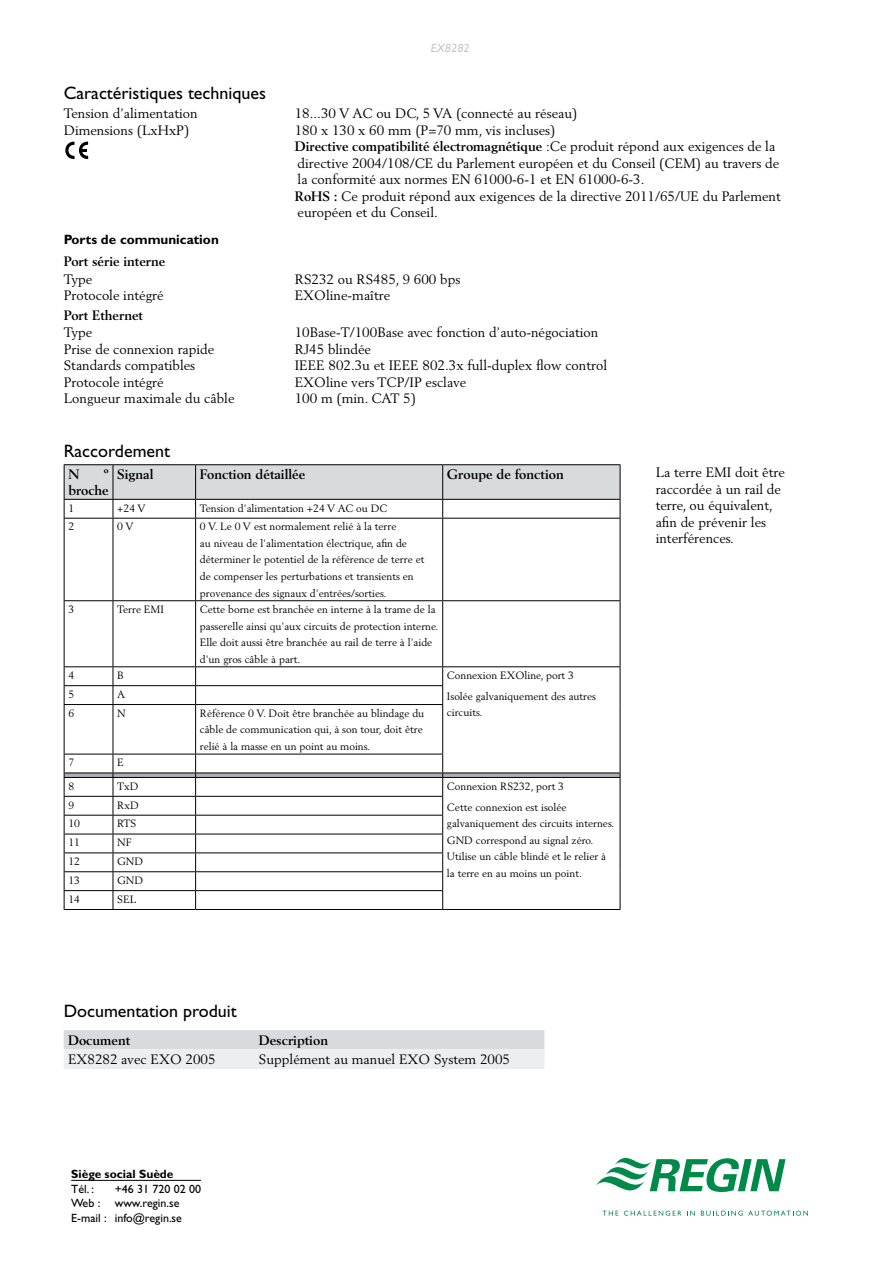
<style>
.page{position:relative;width:893px;height:1263px;background:#fff}
.page>*{position:absolute;margin:0;border:0;box-sizing:border-box;transform-origin:0 0}
.H_gill_mid{font:18px "Gill Sans";color:#000}
.body_2_tab{font:13.5px/16.5px "Berling";color:#000}
.H_berling_small_bold{font:700 13.5px/15.8px "Berling";color:#000;text-align:right}
.body{font:13.5px "Berling";color:#000}
.H_gill_bold_small{font:700 13.5px "Gill Sans";color:#000}
.t1{font:12px/14.4px "Gill Sans";color:#000}
.t2{font:700 12px "Gill Sans";color:#000}
.t3{font:italic 12px "Gill Sans";color:#c3c5c8}
.body-2{font:10.5px/16.5px "Berling";color:#000}
.s1{font-weight:700}
</style>
<div class="page">
<svg style="left:596px;top:1158px;width:190px;height:34px"></svg>
<svg style="left:602px;top:1211px;width:16px;height:4px"></svg>
<svg style="left:624px;top:1210px;width:57px;height:6px"></svg>
<svg style="left:687px;top:1211px;width:8px;height:4px"></svg>
<svg style="left:701px;top:1210px;width:107px;height:6px"></svg>
<hr style="left:71px;top:1180px;width:130px;height:1px;background:#000">
<svg style="left:64px;top:1030px;width:480px;height:39px;background:#e2e4e5"></svg>
<hr style="left:443px;top:909px;width:177px;height:1px;background:#000">
<hr style="left:64px;top:464px;width:49px;height:1px;background:#000">
<hr style="left:113px;top:464px;width:83px;height:1px;background:#000">
<hr style="left:196px;top:464px;width:247px;height:1px;background:#000">
<hr style="left:443px;top:464px;width:177px;height:1px;background:#000">
<svg style="left:64px;top:465px;width:557px;height:53px"></svg>
<hr style="left:64px;top:518px;width:49px;height:1px;background:#000">
<hr style="left:64px;top:518px;width:1px;height:82px;background:#000">
<hr style="left:113px;top:518px;width:83px;height:1px;background:#000">
<hr style="left:113px;top:518px;width:1px;height:82px;background:#000">
<hr style="left:196px;top:518px;width:247px;height:1px;background:#000">
<hr style="left:195px;top:518px;width:1px;height:82px;background:#000">
<hr style="left:443px;top:518px;width:177px;height:1px;background:#000">
<hr style="left:442px;top:518px;width:1px;height:82px;background:#000">
<hr style="left:620px;top:518px;width:1px;height:82px;background:#000">
<hr style="left:64px;top:600px;width:49px;height:1px;background:#000">
<hr style="left:64px;top:601px;width:1px;height:65px;background:#000">
<hr style="left:113px;top:600px;width:83px;height:1px;background:#000">
<hr style="left:113px;top:601px;width:1px;height:65px;background:#000">
<hr style="left:196px;top:600px;width:247px;height:1px;background:#000">
<hr style="left:195px;top:601px;width:1px;height:65px;background:#000">
<hr style="left:443px;top:600px;width:177px;height:1px;background:#000">
<hr style="left:442px;top:601px;width:1px;height:65px;background:#000">
<hr style="left:620px;top:601px;width:1px;height:65px;background:#000">
<hr style="left:64px;top:666px;width:49px;height:1px;background:#000">
<hr style="left:113px;top:666px;width:83px;height:1px;background:#000">
<hr style="left:196px;top:666px;width:247px;height:1px;background:#000">
<hr style="left:443px;top:666px;width:177px;height:1px;background:#000">
<hr style="left:64px;top:685px;width:49px;height:1px;background:#000">
<svg style="left:64px;top:667px;width:1px;height:37px"></svg>
<hr style="left:113px;top:685px;width:83px;height:1px;background:#000">
<svg style="left:113px;top:667px;width:1px;height:37px"></svg>
<hr style="left:196px;top:685px;width:247px;height:1px;background:#000">
<svg style="left:195px;top:667px;width:1px;height:37px"></svg>
<svg style="left:442px;top:667px;width:1px;height:37px"></svg>
<svg style="left:620px;top:667px;width:1px;height:37px"></svg>
<hr style="left:64px;top:704px;width:49px;height:1px;background:#000">
<hr style="left:64px;top:705px;width:1px;height:49px;background:#000">
<hr style="left:113px;top:704px;width:83px;height:1px;background:#000">
<hr style="left:113px;top:705px;width:1px;height:49px;background:#000">
<hr style="left:196px;top:704px;width:247px;height:1px;background:#000">
<hr style="left:195px;top:705px;width:1px;height:49px;background:#000">
<hr style="left:442px;top:705px;width:1px;height:49px;background:#000">
<hr style="left:620px;top:704px;width:1px;height:50px;background:#000">
<svg style="left:64px;top:754px;width:557px;height:155px"></svg>
<hr style="left:64px;top:909px;width:49px;height:1px;background:#000">
<hr style="left:113px;top:909px;width:83px;height:1px;background:#000">
<hr style="left:196px;top:909px;width:247px;height:1px;background:#000">
<svg style="left:65px;top:141px;width:23px;height:18px"></svg>
<p class="t3" style="left:431px;top:41px;width:41px">EX8282</p>
<p class="H_gill_mid" style="left:64px;top:82px;width:204px">Caractéristiques techniques</p>
<p class="body_2_tab" style="left:64px;top:105px;width:135px">Tension d’alimentation</p>
<p class="body_2_tab" style="left:295px;top:105px;width:284px">18...30 V AC ou DC, 5 VA (connecté au réseau)</p>
<p class="body_2_tab" style="left:64px;top:122px;width:127px">Dimensions (LxHxP)</p>
<p class="body_2_tab" style="left:295px;top:122px;width:262px">180 x 130 x 60 mm (P=70 mm, vis incluses)</p>
<p class="body_2_tab" style="left:295px;top:138px;width:486px"><span class="s1">Directive compatibilité électromagnétique</span> :Ce produit répond aux exigences de la directive 2004/108/CE du Parlement européen et du Conseil (CEM) au travers de la conformité aux normes EN 61000-6-1 et EN 61000-6-3.</p>
<p class="body_2_tab" style="left:295px;top:188px;width:488px"><span class="s1">RoHS :</span> Ce produit répond aux exigences de la directive 2011/65/UE du Parlement européen et du Conseil.</p>
<p class="H_gill_bold_small" style="left:64px;top:232px;width:157px">Ports de communication</p>
<p class="H_berling_small_bold" style="left:64px;top:254px;width:103px">Port série interne</p>
<p class="body_2_tab" style="left:64px;top:270px;width:30px">Type</p>
<p class="body_2_tab" style="left:295px;top:270px;width:167px">RS232 ou RS485, 9 600 bps</p>
<p class="body_2_tab" style="left:64px;top:287px;width:101px">Protocole intégré</p>
<p class="body_2_tab" style="left:295px;top:287px;width:97px">EXOline-maître</p>
<p class="H_berling_small_bold" style="left:64px;top:307px;width:81px">Port Ethernet</p>
<p class="body_2_tab" style="left:64px;top:324px;width:30px">Type</p>
<p class="body_2_tab" style="left:295px;top:324px;width:305px">10Base-T/100Base avec fonction d’auto-négociation</p>
<p class="body_2_tab" style="left:64px;top:341px;width:152px">Prise de connexion rapide</p>
<p class="body_2_tab" style="left:295px;top:341px;width:78px">RJ45 blindée</p>
<p class="body_2_tab" style="left:64px;top:357px;width:133px">Standards compatibles</p>
<p class="body_2_tab" style="left:295px;top:357px;width:314px">IEEE 802.3u et IEEE 802.3x full-duplex flow control</p>
<p class="body_2_tab" style="left:64px;top:374px;width:101px">Protocole intégré</p>
<p class="body_2_tab" style="left:295px;top:374px;width:173px">EXOline vers TCP/IP esclave</p>
<p class="body_2_tab" style="left:64px;top:390px;width:172px">Longueur maximale du câble</p>
<p class="body_2_tab" style="left:295px;top:390px;width:123px">100 m (min. CAT 5)</p>
<p class="H_gill_mid" style="left:64px;top:441px;width:108px">Raccordement</p>
<p class="body_2_tab" style="left:656px;top:464px;width:131px">La terre EMI doit être raccordée à un rail de terre, ou équivalent, afin de prévenir les interférences.</p>
<p class="H_berling_small_bold" style="left:68px;top:467px;width:42px">º broche</p>
<p class="H_berling_small_bold" style="left:117px;top:467px;width:38px">Signal</p>
<p class="H_berling_small_bold" style="left:200px;top:467px;width:107px">Fonction détaillée</p>
<p class="H_berling_small_bold" style="left:447px;top:467px;width:118px">Groupe de fonction</p>
<p class="body-2" style="left:68px;top:500px;width:7px">1</p>
<p class="body-2" style="left:117px;top:500px;width:30px">+24 V</p>
<p class="body-2" style="left:200px;top:500px;width:189px">Tension d'alimentation +24 V AC ou DC</p>
<p class="body-2" style="left:68px;top:518px;width:7px">2</p>
<p class="body-2" style="left:117px;top:518px;width:18px">0V</p>
<p class="body-2" style="left:200px;top:518px;width:226px">0 V. Le 0 V est normalement relié à la terre<br>au niveau de l'alimentation électrique, afin de déterminer le potentiel de la référence de terre et de compenser les perturbations et transients en provenance des signaux d'entrées/sorties.</p>
<p class="body-2" style="left:68px;top:601px;width:7px">3</p>
<p class="body-2" style="left:117px;top:601px;width:48px">Terre EMI</p>
<p class="body-2" style="left:200px;top:601px;width:240px">Cette borne est branchée en interne à la trame de la passerelle ainsi qu'aux circuits de protection interne.<br>Elle doit aussi être branchée au rail de terre à l'aide d'un gros câble à part.</p>
<p class="body-2" style="left:68px;top:667px;width:7px">4</p>
<p class="body-2" style="left:117px;top:667px;width:8px">B</p>
<p class="body-2" style="left:447px;top:667px;width:129px">Connexion EXOline, port 3</p>
<p class="body-2" style="left:447px;top:688px;width:151px">Isolée galvaniquement des autres circuits.</p>
<p class="H_berling_small_bold" style="left:68px;top:467px;width:13px">N</p>
<p class="body-2" style="left:68px;top:686px;width:7px">5</p>
<p class="body-2" style="left:117px;top:686px;width:9px">A</p>
<p class="body-2" style="left:68px;top:705px;width:7px">6</p>
<p class="body-2" style="left:117px;top:705px;width:10px">N</p>
<p class="body-2" style="left:200px;top:705px;width:226px">Référence 0 V. Doit être branchée au blindage du câble de communication qui, à son tour, doit être relié à la masse en un point au moins.</p>
<p class="body-2" style="left:68px;top:754px;width:7px">7</p>
<p class="body-2" style="left:117px;top:754px;width:8px">E</p>
<p class="body-2" style="left:68px;top:778px;width:7px">8</p>
<p class="body-2" style="left:117px;top:778px;width:23px">TxD</p>
<p class="body-2" style="left:447px;top:778px;width:119px">Connexion RS232, port 3</p>
<p class="body-2" style="left:447px;top:798px;width:169px">Cette connexion est isolée galvaniquement des circuits internes.<br>GND correspond au signal zéro.<br>Utilise un câble blindé et le relier à la terre en au moins un point.</p>
<p class="body-2" style="left:68px;top:796px;width:7px">9</p>
<p class="body-2" style="left:117px;top:796px;width:23px">RxD</p>
<p class="body-2" style="left:68px;top:815px;width:13px">10</p>
<p class="body-2" style="left:117px;top:815px;width:21px">RTS</p>
<p class="body-2" style="left:68px;top:834px;width:13px">11</p>
<p class="body-2" style="left:117px;top:834px;width:16px">NF</p>
<p class="body-2" style="left:68px;top:853px;width:13px">12</p>
<p class="body-2" style="left:117px;top:853px;width:28px">GND</p>
<p class="body-2" style="left:68px;top:872px;width:13px">13</p>
<p class="body-2" style="left:117px;top:872px;width:28px">GND</p>
<p class="body-2" style="left:68px;top:891px;width:13px">14</p>
<p class="body-2" style="left:117px;top:891px;width:21px">SEL</p>
<p class="H_gill_mid" style="left:64px;top:1000px;width:175px">Documentation produit</p>
<p class="H_berling_small_bold" style="left:68px;top:1032px;width:64px">Document</p>
<p class="H_berling_small_bold" style="left:259px;top:1032px;width:71px">Description</p>
<p class="body" style="left:68px;top:1051px;width:149px">EX8282 avec EXO 2005</p>
<p class="body" style="left:259px;top:1051px;width:253px">Supplément au manuel EXO System 2005</p>
<p class="t2" style="left:71px;top:1167px;width:104px">Siège social Suède</p>
<p class="t1" style="left:71px;top:1181px;width:25px">Tél. :</p>
<p class="t1" style="left:71px;top:1181px;width:131px;text-indent:43px">+46 31 720 02 00<br>Web : www.regin.se<br>E-mail : info@regin.se</p>
</div>
